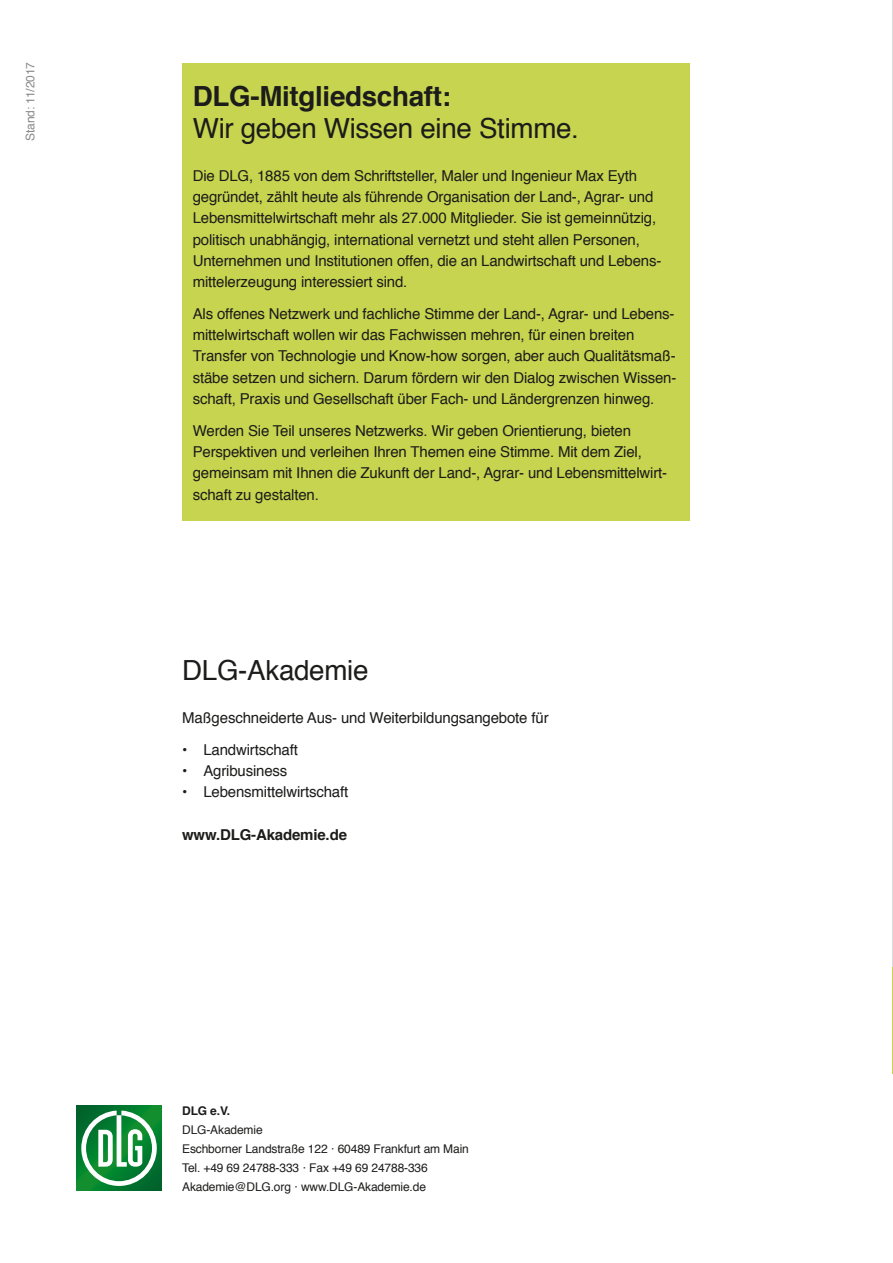
<style>
.page{position:relative;width:893px;height:1263px;background:#fff}
.page>*{position:absolute;margin:0;border:0;box-sizing:border-box;transform-origin:0 0}
.t1{font:27.75px "Helvetica";letter-spacing:-.01em;color:#1c1c1b}
.t2{font:700 27.75px "Helvetica";letter-spacing:-.01em;color:#1c1c1b}
.t3{font:15px/21.3px "Helvetica";letter-spacing:-.01em;color:#1c1c1b}
.t4{font:700 15px "Helvetica";letter-spacing:-.01em;color:#1c1c1b}
.t5{font:12px/19px "Helvetica";letter-spacing:-.01em;color:#1c1c1b}
.t6{font:12px "Helvetica";letter-spacing:-.01em;color:#898988}
.t7{font:700 12px "Helvetica";color:#1c1c1b}
</style>
<div class="page">
<svg style="left:77px;top:1106px;width:85px;height:85px"></svg>
<svg style="left:81px;top:1110px;width:76px;height:76px"></svg>
<div style="left:182px;top:64px;width:508px;height:457px;background:#c6d44f"></div>
<img style="left:892px;top:0;width:1px;height:859px">
<img style="left:892px;top:859px;width:1px;height:107px">
<p class="t6" style="left:21px;top:141px;width:80px;rotate:-90deg">Stand: 11/2017</p>
<h1 class="t2" style="left:193px;top:74px;width:260px">DLG-Mitgliedschaft:</h1>
<h1 class="t1" style="left:193px;top:107px;width:388px">Wir geben Wissen eine Stimme.</h1>
<p class="t3" style="left:193px;top:165px;width:470px">Die DLG, 1885 von dem Schriftsteller, Maler und Ingenieur Max Eyth gegründet, zählt heute als führende Organisation der Land-, Agrar- und Lebensmittelwirtschaft mehr als 27.000 Mitglieder. Sie ist gemeinnützig, politisch unabhängig, international vernetzt und steht allen Personen, Unternehmen und Institutionen offen, die an Landwirtschaft und Lebens&shy;mittelerzeugung interessiert sind.</p>
<p class="t3" style="left:193px;top:303px;width:485px">Als offenes Netzwerk und fachliche Stimme der Land-, Agrar- und Lebens&shy;mittelwirtschaft wollen wir das Fachwissen mehren, für einen breiten Transfer von Technologie und Know-how sorgen, aber auch Qualitätsmaß&shy;stäbe setzen und sichern. Darum fördern wir den Dialog zwischen Wissen&shy;schaft, Praxis und Gesellschaft über Fach- und Ländergrenzen hinweg.</p>
<p class="t3" style="left:193px;top:420px;width:476px">Werden Sie Teil unseres Netzwerks. Wir geben Orientierung, bieten Perspektiven und verleihen Ihren Themen eine Stimme. Mit dem Ziel, gemeinsam mit Ihnen die Zukunft der Land-, Agrar- und Lebensmittelwirt&shy;schaft zu gestalten.</p>
<h1 class="t1" style="left:182px;top:649px;width:188px">DLG-Akademie</h1>
<p class="t3" style="left:182px;top:707px;width:368px">Maßgeschneiderte Aus- und Weiterbildungsangebote für</p>
<p class="t3" style="left:182px;top:739px;width:117px">• Landwirtschaft</p>
<p class="t3" style="left:182px;top:761px;width:107px">• Agribusiness</p>
<p class="t3" style="left:182px;top:782px;width:168px">• Lebensmittelwirtschaft</p>
<p class="t4" style="left:182px;top:822px;width:166px">www.DLG-Akademie.de</p>
<p class="t7" style="left:182px;top:1101px;width:49px">DLG e.V.</p>
<p class="t5" style="left:182px;top:1120px;width:288px">DLG-Akademie<br>Eschborner Landstraße 122 ‧ 60489 Frankfurt am Main Tel. +49 69 24788-333 ‧ Fax +49 69 24788-336<br>Akademie@DLG.org ‧ www.DLG-Akademie.de</p>
</div>
